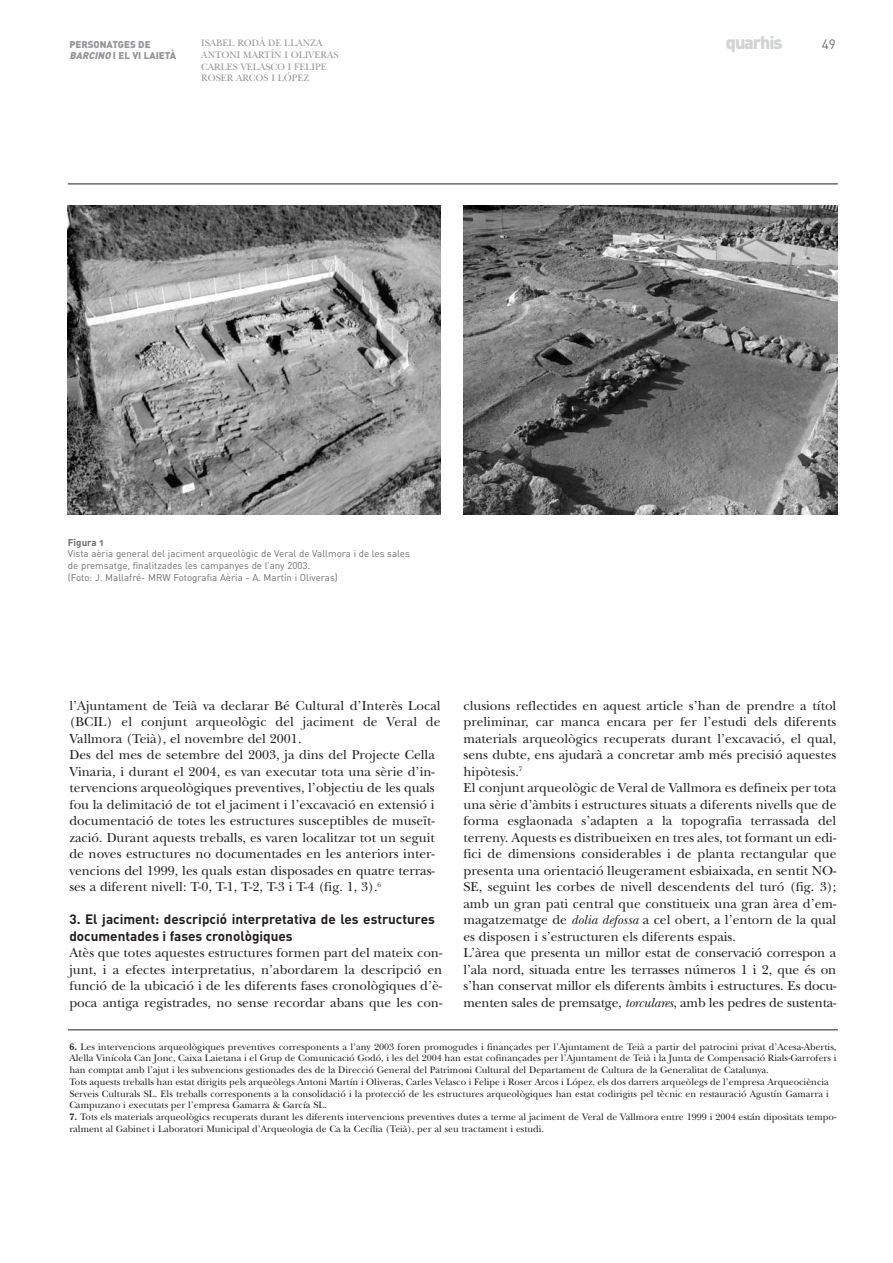
<style>
.page{position:relative;width:893px;height:1263px;background:#fff}
.page>*{position:absolute;margin:0;border:0;box-sizing:border-box;transform-origin:0 0}
.t1{font:900 18px "DIN";letter-spacing:-.06em;color:#d1d3d4}
.t2{font:13.5px/16.5px "New Baskerville";color:#231f20}
.t3{font:700 13.5px/16.5px "DIN";color:#231f20}
.t4{font:13.5px "DIN";color:#6d6e70}
.t5{font:9.75px/11.7px "New Baskerville";color:#231f20}
.t6{font:9.75px/11.7px "DIN";color:#6d6e70}
.t7{font:9.75px/11.7px "New Baskerville";color:#939598}
.t8{font:900 9.75px "DIN";color:#939598}
.t9{font:9.75px "DIN Bold Alternate";color:#6d6e70}
.s1{font-style:italic}
.s2{font-weight:700}
</style>
<div class="page">
<hr style="left:68px;top:1030px;width:769px;height:1px;background:#231f20">
<hr style="left:68px;top:184px;width:769px;height:1px;background:#231f20">
<img style="left:68px;top:205px;width:373px;height:309px">
<img style="left:463px;top:205px;width:374px;height:309px">
<p class="t8" style="left:69px;top:41px;width:83px">PERSONATGES DE</p>
<h1 class="t1" style="left:725px;top:36px;width:58px">quarhis</h1>
<p class="t4" style="left:821px;top:39px;width:16px">49</p>
<p class="t8" style="left:69px;top:52px;width:108px"><span class="s1">BARCINO</span>I EL VI LAIETÀ</p>
<p class="t7" style="left:201px;top:38px;width:139px">ISABEL RODÀ DE LLANZA<br>ANTONI MARTÍN I OLIVERAS<br>CARLES VELASCO I FELIPE<br>ROSER ARCOS I LÓPEZ</p>
<p class="t9" style="left:68px;top:539px;width:37px">Figura 1</p>
<p class="t6" style="left:68px;top:549px;width:343px">Vista aèria general del jaciment arqueològic de Veral de Vallmora i de les sales de premsatge, finalitzades les campanyes de l’any 2003.<br>(Foto: J. Mallafré- MRW Fotografia Aèria - A. Martín i Oliveras)</p>
<p class="t2" style="left:69px;top:699px;width:373px">l’Ajuntament de Teià va declarar Bé Cultural d’Interès Local (BCIL) el conjunt arqueològic del jaciment de Veral de Vallmora (Teià), el novembre del 2001.<br>Des del mes de setembre del 2003, ja dins del Projecte Cella Vinaria<span class="s1">,</span> i durant el 2004, es van executar tota una sèrie d’in&shy;tervencions arqueològiques preventives, l’objectiu de les quals fou la delimitació de tot el jaciment i l’excavació en extensió i documentació de totes les estructures susceptibles de museït&shy;zació. Durant aquests treballs, es varen localitzar tot un seguit de noves estructures no documentades en les anteriors inter&shy;vencions del 1999, les quals estan disposades en quatre terras&shy;ses a diferent nivell: T-0, T-1, T-2, T-3 i T-4 (fig. 1, 3).<sup>6</sup></p>
<p class="t3" style="left:69px;top:912px;width:367px">3. El jaciment: descripció interpretativa de les estructures documentades i fases cronològiques</p>
<p class="t2" style="left:69px;top:946px;width:374px;text-align:justify">Atès que totes aquestes estructures formen part del mateix con&shy;junt, i a efectes interpretatius, n’abordarem la descripció en funció de la ubicació i de les diferents fases cronològiques d’è&shy;poca antiga registrades, no sense recordar abans que les con-</p>
<p class="t2" style="left:463px;top:699px;width:374px">clusions reflectides en aquest article s’han de prendre a títol preliminar, car manca encara per fer l’estudi dels diferents materials arqueològics recuperats durant l’excavació, el qual, sens dubte, ens ajudarà a concretar amb més precisió aquestes hipòtesis.<sup>7<br></sup>El conjunt arqueològic de Veral de Vallmora es defineix per tota una sèrie d’àmbits i estructures situats a diferents nivells que de forma esglaonada s’adapten a la topografia terrassada del terreny. Aquests es distribueixen en tres ales, tot formant un edi&shy;fici de dimensions considerables i de planta rectangular que presenta una orientació lleugerament esbiaixada, en sentit NO-SE, seguint les corbes de nivell descendents del turó (fig. 3); amb un gran pati central que constitueix una gran àrea d’em&shy;magatzematge de <span class="s1">dolia defossa</span> a cel obert, a l’entorn de la qual es disposen i s’estructuren els diferents espais.<br>L’àrea que presenta un millor estat de conservació correspon a l’ala nord, situada entre les terrasses números 1 i 2, que és on s’han conservat millor els diferents àmbits i estructures. Es docu&shy;menten sales de premsatge, <span class="s1">torculares</span>, amb les pedres de sustenta-</p>
<p class="t5" style="left:69px;top:1042px;width:768px"><span class="s2">6.</span> Les intervencions arqueològiques preventives corresponents a l’any 2003 foren promogudes i finançades per l’Ajuntament de Teià a partir del patrocini privat d’Acesa-Abertis, Alella Vinícola Can Jonc, Caixa Laietana i el Grup de Comunicació Godó, i les del 2004 han estat cofinançades per l’Ajuntament de Teià i la Junta de Compensació Rials-Garrofers i han comptat amb l’ajut i les subvencions gestionades des de la Direcció General del Patrimoni Cultural del Departament de Cultura de la Generalitat de Catalunya.<br>Tots aquests treballs han estat dirigits pels arqueòlegs Antoni Martín i Oliveras, Carles Velasco i Felipe i Roser Arcos i López, els dos darrers arqueòlegs de l’empresa Arqueociència Serveis Culturals SL. Els treballs corresponents a la consolidació i la protecció de les estructures arqueològiques han estat codirigits pel tècnic en restauració Agustín Gamarra i Campuzano i executats per l’empresa Gamarra &amp; García SL.</p>
<p class="t5" style="left:69px;top:1112px;width:768px"><span class="s2">7.</span> Tots els materials arqueològics recuperats durant les diferents intervencions preventives dutes a terme al jaciment de Veral de Vallmora entre 1999 i 2004 están dipositats tempo&shy;ralment al Gabinet i Laboratori Municipal d’Arqueologia de Ca la Cecília (Teià), per al seu tractament i estudi.</p>
</div>
